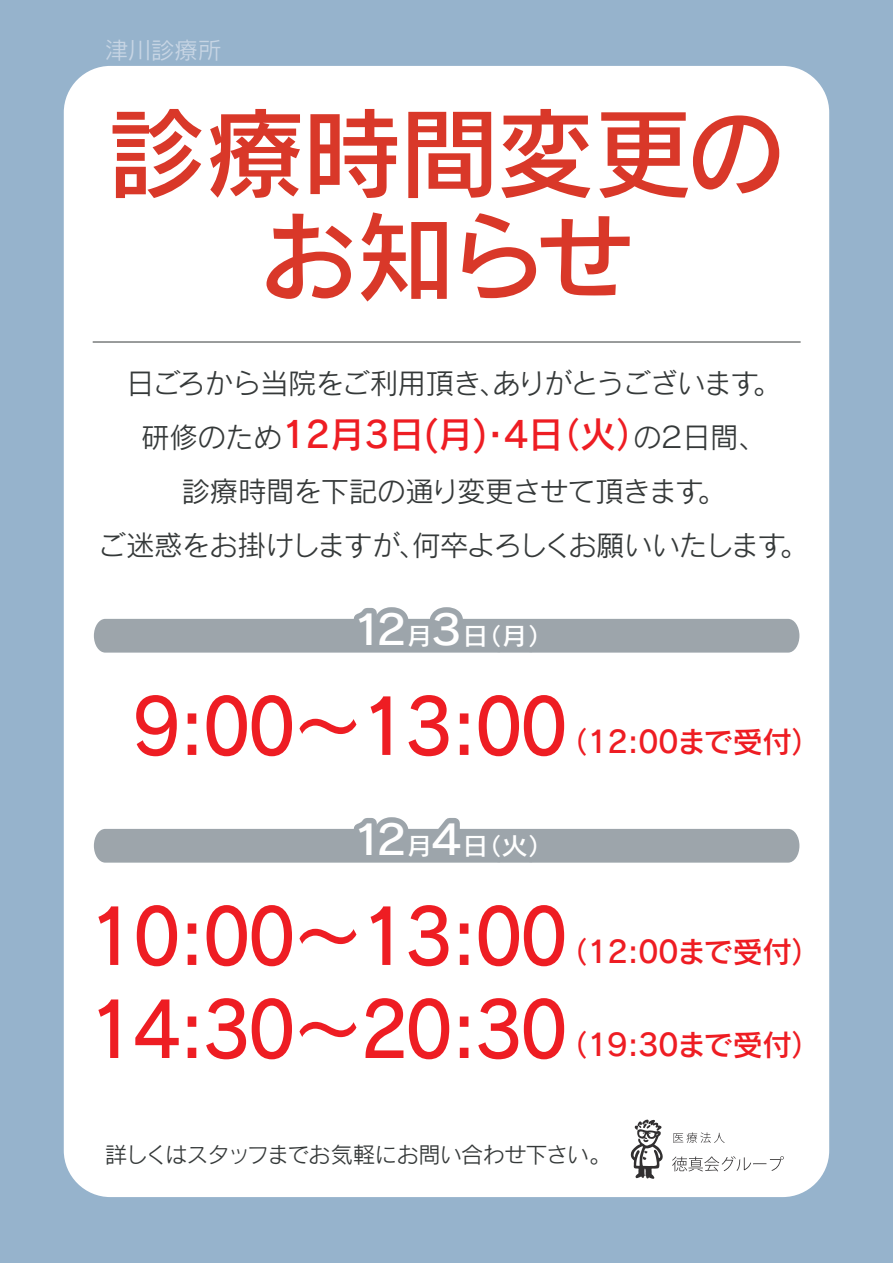
<style>
.page{position:relative;width:893px;height:1263px;background:#96b3cc}
.page>*{position:absolute;margin:0;border:0;box-sizing:border-box;transform-origin:0 0}
.t1{font:99px/103.5px "Rodin Pro DB";letter-spacing:-.02em;color:#d93829;text-align:center}
.t2{font:75px "Rodin Pro DB";letter-spacing:-.05em;color:#ee1d23;scale:.94 1}
.t3{font:36px "Rodin Pro DB";letter-spacing:-.025em;color:#ee1d23}
.t4{font:30px "Rodin Pro DB";letter-spacing:-.03em;color:#ee1d23}
.t5{font:28.5px/54px "Rodin Pro M";letter-spacing:-.04em;color:#353939;text-align:center}
.t6{font:24px "Rodin Pro DB";color:#fff;scale:1.1 1}
.t7{font:23.55px "Rodin Pro M";letter-spacing:-.005em;color:#c7d5e4}
.t8{font:22.35px "Rodin Pro M";letter-spacing:-.06em;color:#353939}
.s1{font-family:"Rodin Pro M";font-size:28.5px;color:#353939}
.s2{font-size:40.5px}
</style>
<div class="page">
<div style="left:64px;top:66px;width:765px;height:1131px;background:#fff;border-radius:47px"></div>
<hr style="left:93px;top:342px;width:708px;height:1px;background:#353939">
<svg style="left:94px;top:607px;width:705px;height:46px"></svg>
<svg style="left:94px;top:817px;width:705px;height:46px"></svg>
<svg style="left:630px;top:1119px;width:154px;height:60px"></svg>
<p class="t7" style="left:105px;top:35px;width:118px">津川診療所</p>
<h1 class="t1" style="left:108px;top:98px;width:680px">診療時間変更のお知らせ</h1>
<p class="t5" style="left:126px;top:355px;width:657px">日ごろから当院をご利用頂き、ありがとうございます。</p>
<p class="t3" style="left:141px;top:410px;width:627px"><span class="s1">研修のため</span>12月3日(月)・4日（火）<span class="s1">の２日間、</span></p>
<p class="t5" style="left:98px;top:463px;width:712px">診療時間を下記の通り変更させて頂きます。<br>ご迷惑をお掛けしますが、何卒よろしくお願いいたします。</p>
<p class="t6" style="left:352px;top:620px;width:185px"><span class="s2">12</span>月<span class="s2">3</span>日（月）</p>
<h2 class="t2" style="left:133px;top:677px;width:465px">9:00～13:00</h2>
<p class="t4" style="left:558px;top:722px;width:265px">（12:00まで受付）</p>
<p class="t6" style="left:352px;top:830px;width:185px"><span class="s2">12</span>月<span class="s2">4</span>日（火）</p>
<h2 class="t2" style="left:87px;top:887px;width:513px">10:00～13:00</h2>
<h2 class="t2" style="left:87px;top:980px;width:513px">14:30～20:30</h2>
<p class="t4" style="left:558px;top:932px;width:265px">（12:00まで受付）</p>
<p class="t4" style="left:558px;top:1025px;width:265px">（19:30まで受付）</p>
<p class="t8" style="left:105px;top:1140px;width:508px">詳しくはスタッフまでお気軽にお問い合わせ下さい。</p>
</div>
